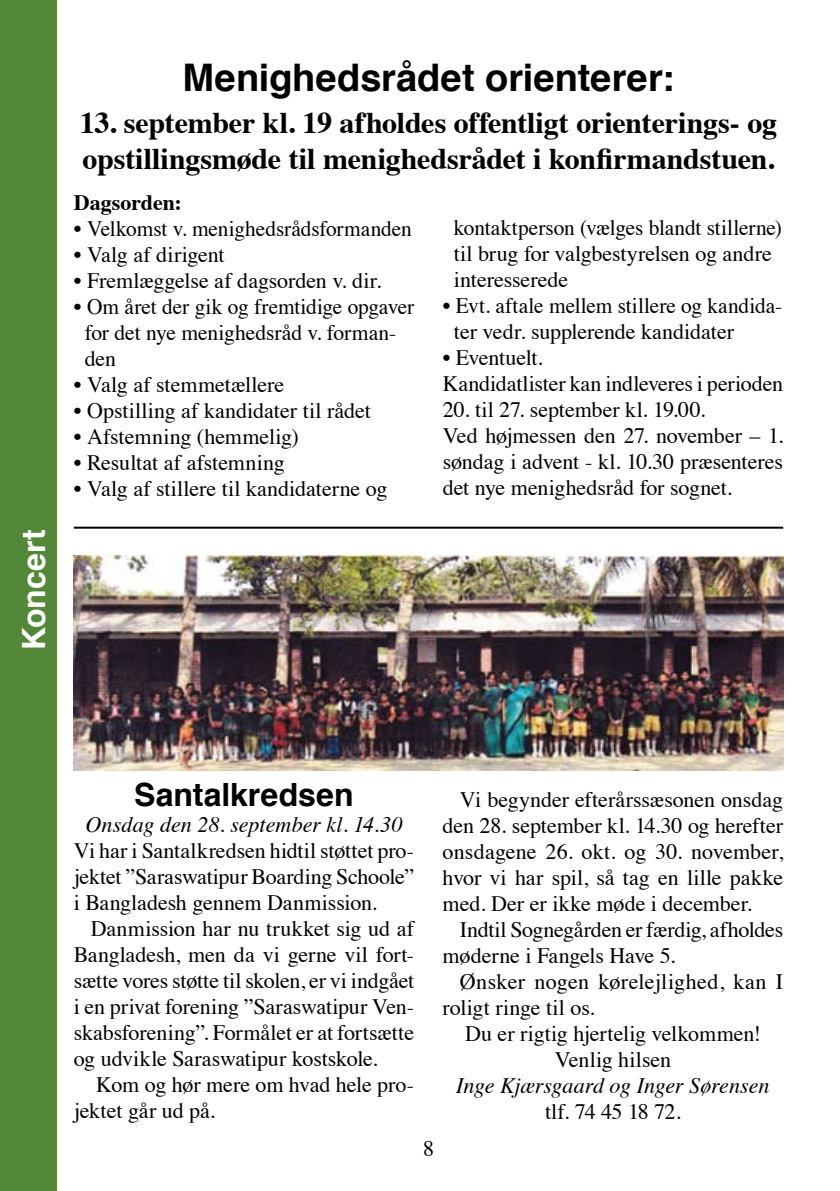
<style>
.page{position:relative;width:840px;height:1191px;background:#fff}
.page>*{position:absolute;margin:0;border:0;box-sizing:border-box;transform-origin:0 0}
.t1{font:700 38px "Helvetica";color:#000}
.t2{font:700 32px "Helvetica";color:#000}
.t3{font:700 32px "Helvetica";color:#fff}
.t4{font:700 30px/36px "Times";letter-spacing:-.005em;color:#000}
.t5{font:22px/26px "Times";letter-spacing:-.005em;color:#000}
.t6{font:italic 22px "Times";color:#000}
.t7{font:22px "Times";letter-spacing:-.03em;color:#000}
.t8{font:700 22px "Times";color:#000}
</style>
<div class="page">
<div style="left:0;top:0;width:57px;height:1191px;background:#538838"></div>
<img style="left:74px;top:556px;width:708px;height:215px">
<hr style="left:74px;top:526px;width:708px;height:2px;background:#000">
<h2 class="t3" style="left:8px;top:650px;width:122px;rotate:-90deg">Koncert</h2>
<h1 class="t1" style="left:182px;top:47px;width:493px">Menighedsrådet orienterer:</h1>
<h3 class="t4" style="left:80px;top:102px;width:698px">13. september kl. 19 afholdes offentligt orienterings- og opstillingsmøde til menighedsrådet i konfirmandstuen.</h3>
<p class="t8" style="left:74px;top:181px;width:109px">Dagsorden:</p>
<p class="t5" style="left:74px;top:213px;width:339px">• Velkomst v. menighedsrådsformanden</p>
<p class="t5" style="left:74px;top:239px;width:152px">• Valg af dirigent</p>
<p class="t5" style="left:74px;top:265px;width:309px">• Fremlæggelse af dagsorden v. dir.</p>
<p class="t5" style="left:85px;top:291px;width:331px;text-indent:-11px">• Om året der gik og fremtidige opgaver for det nye menighedsråd v. forman&shy;den</p>
<p class="t5" style="left:74px;top:369px;width:212px">• Valg af stemmetællere</p>
<p class="t5" style="left:74px;top:395px;width:298px">• Opstilling af kandidater til rådet</p>
<p class="t5" style="left:74px;top:421px;width:226px">• Afstemning (hemmelig)</p>
<p class="t5" style="left:74px;top:447px;width:212px">• Resultat af afstemning</p>
<p class="t5" style="left:74px;top:473px;width:315px">• Valg af stillere til kandidaterne og</p>
<p class="t5" style="left:453px;top:213px;width:329px">kontaktperson (vælges blandt stillerne) til brug for valgbestyrelsen og andre interesserede</p>
<p class="t5" style="left:453px;top:291px;width:330px;text-indent:-11px">• Evt. aftale mellem stillere og kandida&shy;ter vedr. supplerende kandidater</p>
<p class="t5" style="left:442px;top:343px;width:342px">• Eventuelt.<br>Kandidatlister kan indleveres i perioden</p>
<p class="t5" style="left:442px;top:395px;width:342px">20. til 27. september kl. 19.00.<br>Ved højmessen den 27. november – 1. søndag i advent - kl. 10.30 præsenteres det nye menighedsråd for sognet.</p>
<h2 class="t2" style="left:134px;top:768px;width:221px">Santalkredsen</h2>
<p class="t6" style="left:85px;top:805px;width:318px">Onsdag den 28. september kl. 14.30</p>
<p class="t5" style="left:74px;top:835px;width:342px;text-align:justify">Vi har i Santalkredsen hidtil støttet pro&shy;jektet ”Saraswatipur Boarding Schoole” i Bangladesh gennem Danmission.</p>
<p class="t5" style="left:74px;top:913px;width:342px;text-align:justify;text-indent:17px">Danmission har nu trukket sig ud af Bangladesh, men da vi gerne vil fort&shy;sætte vores støtte til skolen, er vi indgået i en privat forening ”Saraswatipur Ven&shy;skabsforening”. Formålet er at fortsætte og udvikle Saraswatipur kostskole.</p>
<p class="t5" style="left:74px;top:1069px;width:342px;text-indent:22px">Kom og hør mere om hvad hele pro&shy;jektet går ud på.</p>
<p class="t5" style="left:423px;top:1134px;width:12px">8</p>
<p class="t5" style="left:442px;top:784px;width:342px;text-align:justify;text-indent:17px">Vi begynder efterårssæsonen onsdag den 28. september kl. 14.30 og herefter onsdagene 26. okt. og 30. november, hvor vi har spil, så tag en lille pakke med. Der er ikke møde i december.</p>
<p class="t5" style="left:442px;top:914px;width:342px;text-indent:17px">Indtil Sognegården er færdig, afholdes møderne i Fangels Have 5.</p>
<p class="t5" style="left:442px;top:966px;width:342px;text-indent:17px">Ønsker nogen kørelejlighed, kan I roligt ringe til os.</p>
<p class="t5" style="left:465px;top:1018px;width:297px;text-align:center">Du er rigtig hjertelig velkommen!<br>Venlig hilsen</p>
<p class="t6" style="left:456px;top:1066px;width:315px">Inge Kjærsgaard og Inger Sørensen</p>
<p class="t7" style="left:544px;top:1090px;width:137px">tlf. 74 45 18 72.</p>
</div>
